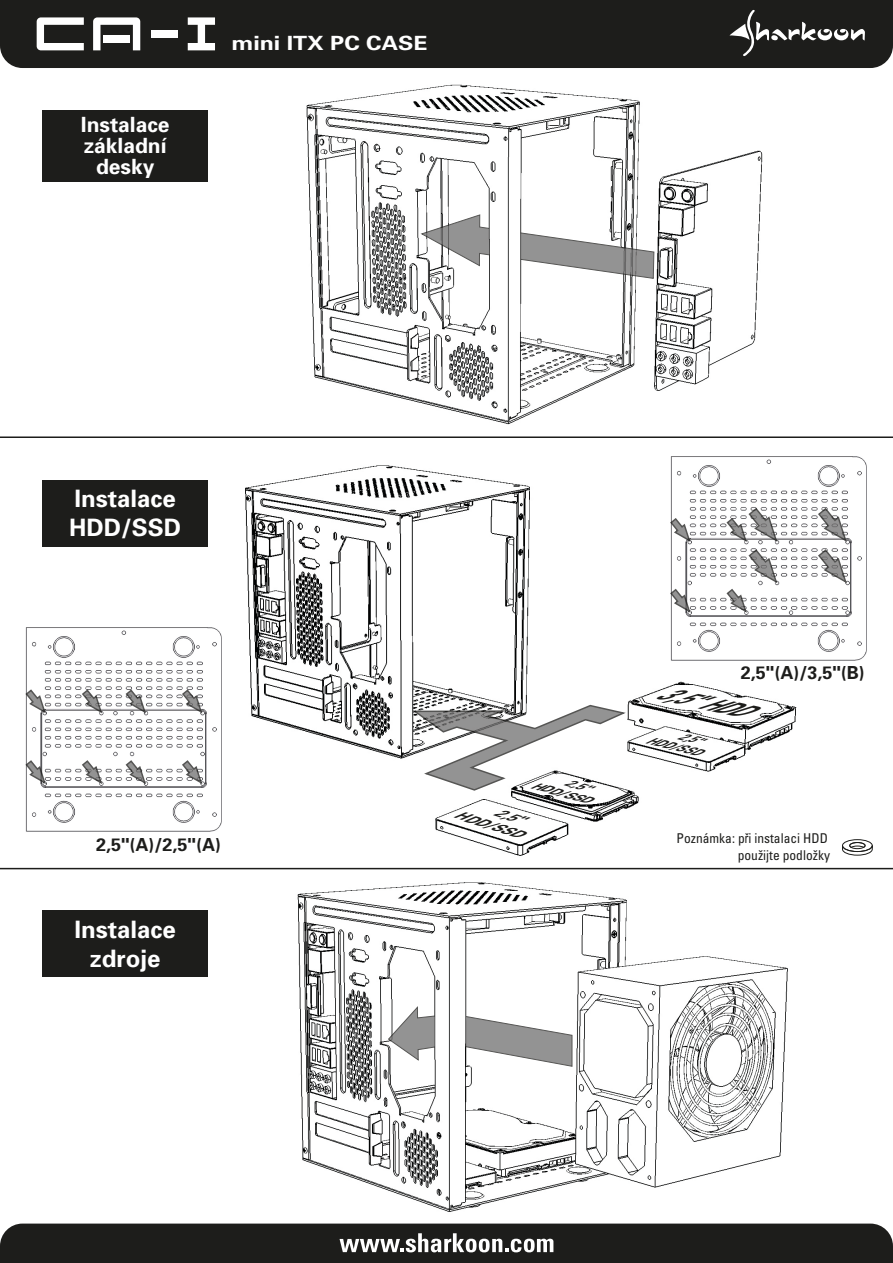
<style>
.page{position:relative;width:893px;height:1263px;background:#fff}
.page>*{position:absolute;margin:0;border:0;box-sizing:border-box;transform-origin:0 0}
.t1{font:700 24px/28.8px "Univers";color:#fff}
.t2{font:700 21px/21px "Univers";color:#fff;text-align:center}
.t3{font:italic 700 20.1px "Univers";color:#1d1d1b}
.t4{font:700 19.65px "Univers";color:#fff;scale:1.18 1}
.t5{font:700 18px "Univers";color:#1d1d1b}
.t6{font:condensed 13.5px/16.2px "Univers";color:#1d1d1b;text-align:right}
.t7{font:italic 700 11.85px "Univers";color:#1d1d1b;scale:1.25 1}
.t8{font:italic 700 10.65px "Univers";color:#1d1d1b;scale:1.09 1}
.t9{font:italic 700 10.35px "Univers";color:#1d1d1b;scale:1.25 1}
.s1{font-family:"Arial Narrow";font-stretch:normal}
</style>
<div class="page">
<div style="left:0;top:0;width:893px;height:68px;background:#1d1d1b"></div>
<svg style="left:729px;top:10px;width:136px;height:46px"></svg>
<svg style="left:0;top:1223px;width:893px;height:40px"></svg>
<svg style="left:93px;top:17px;width:47px;height:33px"></svg>
<div style="left:151px;top:30px;width:26px;height:8px;background:#fff"></div>
<svg style="left:37px;top:17px;width:47px;height:33px"></svg>
<svg style="left:188px;top:17px;width:27px;height:33px"></svg>
<hr style="left:0;top:436px;width:893px;height:2px;background:#1d1d1b">
<hr style="left:0;top:868px;width:893px;height:1px;background:#1d1d1b">
<div style="left:43px;top:910px;width:165px;height:67px;background:#1d1d1b"></div>
<img style="left:306px;top:84px;width:457px;height:341px">
<img style="left:245px;top:465px;width:552px;height:391px">
<img style="left:670px;top:456px;width:197px;height:206px">
<img style="left:25px;top:627px;width:197px;height:205px">
<img style="left:297px;top:882px;width:491px;height:330px">
<div style="left:43px;top:480px;width:165px;height:67px;background:#1d1d1b"></div>
<div style="left:43px;top:111px;width:165px;height:71px;background:#1d1d1b"></div>
<svg style="left:818px;top:508px;width:29px;height:34px"></svg>
<svg style="left:818px;top:549px;width:29px;height:34px"></svg>
<svg style="left:748px;top:549px;width:29px;height:34px"></svg>
<svg style="left:726px;top:508px;width:51px;height:34px"></svg>
<svg style="left:670px;top:518px;width:21px;height:24px"></svg>
<svg style="left:726px;top:589px;width:21px;height:24px"></svg>
<svg style="left:670px;top:589px;width:21px;height:24px"></svg>
<svg style="left:82px;top:689px;width:20px;height:24px"></svg>
<svg style="left:25px;top:689px;width:21px;height:24px"></svg>
<svg style="left:82px;top:760px;width:20px;height:24px"></svg>
<svg style="left:25px;top:760px;width:21px;height:24px"></svg>
<svg style="left:182px;top:689px;width:20px;height:24px"></svg>
<svg style="left:126px;top:689px;width:20px;height:24px"></svg>
<svg style="left:182px;top:760px;width:20px;height:24px"></svg>
<svg style="left:126px;top:760px;width:20px;height:24px"></svg>
<svg style="left:414px;top:705px;width:212px;height:86px"></svg>
<svg style="left:521px;top:233px;width:133px;height:45px"></svg>
<svg style="left:421px;top:214px;width:69px;height:52px"></svg>
<svg style="left:465px;top:1016px;width:107px;height:51px"></svg>
<svg style="left:388px;top:1006px;width:47px;height:54px"></svg>
<div style="left:842px;top:839px;width:30px;height:13px;border:1px solid #1d1d1b;border-radius:50%"></div>
<svg style="left:842px;top:842px;width:31px;height:14px"></svg>
<h2 class="t2" style="left:81px;top:114px;width:90px">Instalace základní desky</h2>
<h3 class="t4" style="left:232px;top:31px;width:168px">mini ITX PC CASE</h3>
<h1 class="t1" style="left:69px;top:484px;width:113px">Instalace<br>HDD/SSD</h1>
<h3 class="t5" style="left:96px;top:833px;width:127px">2,5"(A)/2,5"(A)</h3>
<h1 class="t1" style="left:75px;top:915px;width:103px;text-align:center">Instalace zdroje</h1>
<p class="t9" style="left:566px;top:775px;width:21px;rotate:16deg">2,5"</p>
<p class="t9" style="left:532px;top:778px;width:50px;rotate:16deg">HDD/SSD</p>
<p class="t7" style="left:496px;top:804px;width:24px;rotate:18deg">2,5"</p>
<p class="t7" style="left:456px;top:806px;width:57px;rotate:18deg">HDD/SSD</p>
<h3 class="t5" style="left:741px;top:662px;width:126px">2,5"(A)/3,5"(B)</h3>
<h3 class="t3" style="left:659px;top:679px;width:88px;rotate:13deg">3,5" HDD</h3>
<p class="t8" style="left:679px;top:729px;width:21px;rotate:14deg">2,5"</p>
<p class="t8" style="left:647px;top:733px;width:51px;rotate:14deg">HDD/SSD</p>
<p class="t6" style="left:676px;top:830px;width:155px">Poznámka: p<span class="s1">ř</span>i instalaci HDD použijte podložky</p>
</div>
